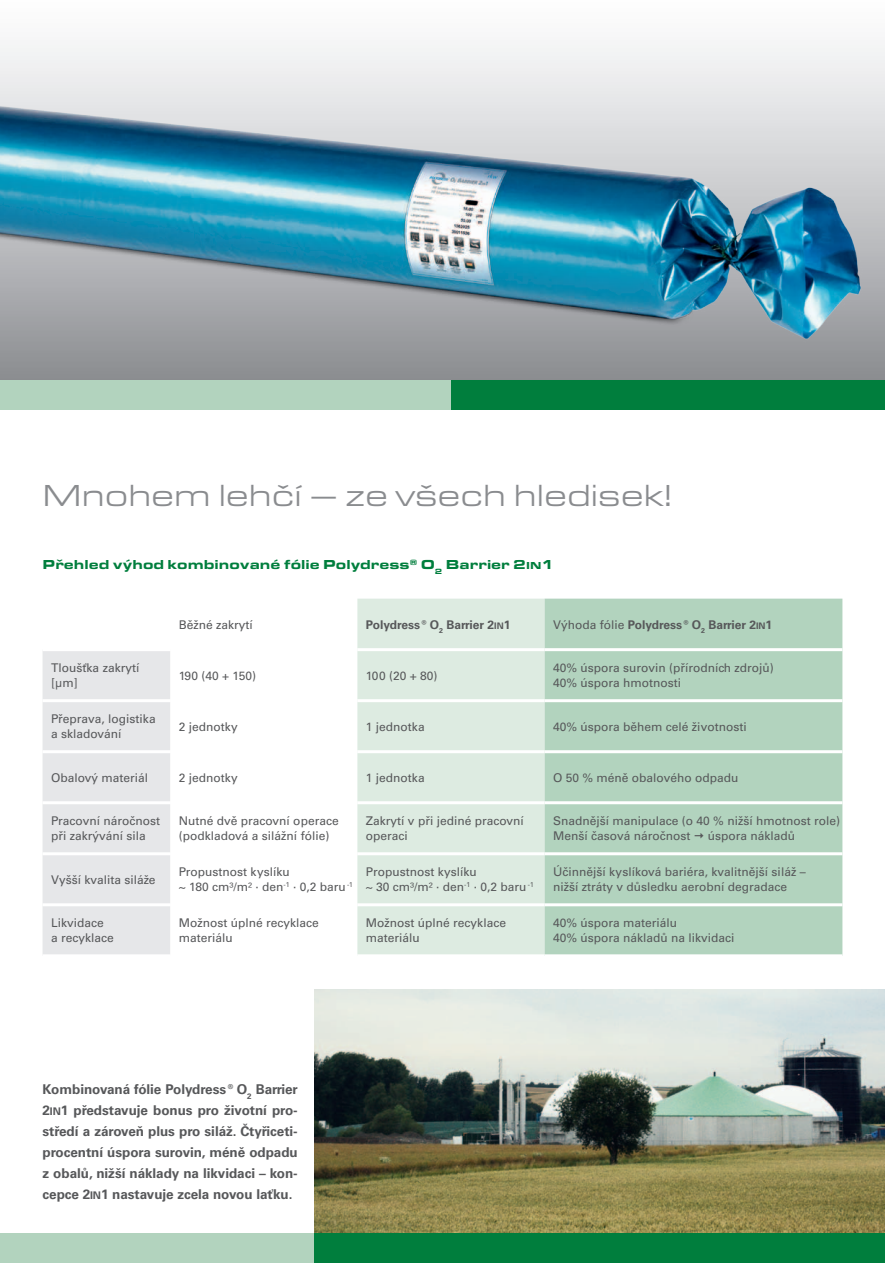
<style>
.page{position:relative;width:885px;height:1263px;background:#fff}
.page>*{position:absolute;margin:0;border:0;box-sizing:border-box;transform-origin:0 0}
.t1{font:expanded 31.5px "Eurostile TCE";color:#8a8c8f}
.t2{font:700 13.5px/21px "Univers CE";letter-spacing:-.005em;color:#57585a;text-align:justify}
.t3{font:900 expanded 13.5px "Eurostile TCE";color:#007e3d}
.t4{font:500 12px/15px "Univers CE";color:#57585a}
.t5{font:700 12px "Univers CE";color:#57585a}
.s1{font-size:10.5px}
.s2{font-size:9px}
.s3{font-weight:500}
</style>
<div class="page">
<img style="left:315px;top:989px;width:569px;height:244px">
<div style="left:0;top:1233px;width:884px;height:30px;background:#b2d3be"></div>
<div style="left:315px;top:1233px;width:569px;height:30px;background:#007e3d"></div>
<div style="left:0;top:380px;width:884px;height:30px;background:#b2d3be"></div>
<img style="left:0;top:45px;width:882px;height:335px">
<div style="left:357px;top:599px;width:187px;height:355px;background:#ddebe1"></div>
<div style="left:544px;top:599px;width:298px;height:355px;background:#b2d3be"></div>
<div style="left:43px;top:651px;width:127px;height:303px;background:#e6e7e9"></div>
<hr style="left:43px;top:852px;width:127px;height:3px;background:#fff">
<hr style="left:357px;top:852px;width:187px;height:3px;background:#fff">
<hr style="left:544px;top:852px;width:298px;height:3px;background:#fff">
<hr style="left:357px;top:648px;width:187px;height:3px;background:#fff">
<hr style="left:544px;top:648px;width:298px;height:3px;background:#fff">
<hr style="left:43px;top:699px;width:127px;height:3px;background:#fff">
<hr style="left:357px;top:699px;width:187px;height:3px;background:#fff">
<hr style="left:544px;top:699px;width:298px;height:3px;background:#fff">
<hr style="left:43px;top:750px;width:127px;height:3px;background:#fff">
<hr style="left:357px;top:750px;width:187px;height:3px;background:#fff">
<hr style="left:544px;top:750px;width:298px;height:3px;background:#fff">
<hr style="left:43px;top:801px;width:127px;height:3px;background:#fff">
<hr style="left:357px;top:801px;width:187px;height:3px;background:#fff">
<hr style="left:544px;top:801px;width:298px;height:3px;background:#fff">
<hr style="left:43px;top:903px;width:127px;height:3px;background:#fff">
<hr style="left:357px;top:903px;width:187px;height:3px;background:#fff">
<hr style="left:544px;top:903px;width:298px;height:3px;background:#fff">
<div style="left:451px;top:380px;width:433px;height:30px;background:#007e3d"></div>
<svg style="left:694px;top:833px;width:9px;height:6px"></svg>
<h1 class="t1" style="left:43px;top:479px;width:631px">Mnohem lehčí – ze všech hledisek!</h1>
<p class="t3" style="left:43px;top:557px;width:513px">Přehled výhod kombinované fólie Polydress<sup>®</sup> O<sub>2</sub> Barrier 2<span class="s1">IN</span>1</p>
<p class="t4" style="left:179px;top:617px;width:76px">Běžné zakrytí</p>
<p class="t5" style="left:366px;top:617px;width:146px">Polydress®O<sub>2</sub> Barrier 2<span class="s2">IN</span>1</p>
<p class="t5" style="left:553px;top:617px;width:221px"><span class="s3">Výhoda fólie</span> Polydress®O<sub>2</sub> Barrier 2<span class="s2">IN</span>1</p>
<p class="t4" style="left:51px;top:661px;width:90px">Tloušťka zakrytí [µm]</p>
<p class="t4" style="left:179px;top:668px;width:79px">190 (40 + 150)</p>
<p class="t4" style="left:366px;top:668px;width:73px">100 (20 + 80)</p>
<p class="t4" style="left:553px;top:661px;width:222px">40% úspora surovin (přírodních zdrojů)<br>40% úspora hmotnosti</p>
<p class="t4" style="left:51px;top:712px;width:106px">Přeprava, logistika a skladování</p>
<p class="t4" style="left:179px;top:719px;width:61px">2 jednotky</p>
<p class="t4" style="left:366px;top:719px;width:60px">1 jednotka</p>
<p class="t4" style="left:553px;top:719px;width:195px">40% úspora během celé životnosti</p>
<p class="t4" style="left:51px;top:770px;width:99px">Obalový materiál</p>
<p class="t4" style="left:179px;top:770px;width:61px">2 jednotky</p>
<p class="t4" style="left:366px;top:770px;width:60px">1 jednotka</p>
<p class="t4" style="left:553px;top:770px;width:187px">O 50 % méně obalového odpadu</p>
<p class="t4" style="left:51px;top:814px;width:110px">Pracovní náročnost při zakrývání sila</p>
<p class="t4" style="left:179px;top:814px;width:161px">Nutné dvě pracovní operace (podkladová a silážní fólie)</p>
<p class="t4" style="left:366px;top:814px;width:159px">Zakrytí v při jediné pracovní operaci</p>
<p class="t4" style="left:553px;top:814px;width:288px">Snadnější manipulace (o 40 % nižší hmotnost role)<br>Menší časová náročnost</p>
<p class="t4" style="left:707px;top:829px;width:89px">úspora nákladů</p>
<p class="t4" style="left:51px;top:872px;width:106px">Vyšší kvalita siláže</p>
<p class="t4" style="left:179px;top:865px;width:176px">Propustnost kyslíku<br>~ 180 cm³/m² · den<sup>-1</sup> · 0,2 baru <sup>-1</sup></p>
<p class="t4" style="left:366px;top:865px;width:169px">Propustnost kyslíku<br>~ 30 cm³/m² · den<sup>-1</sup> · 0,2 baru <sup>-1</sup></p>
<p class="t4" style="left:553px;top:865px;width:254px">Účinnější kyslíková bariéra, kvalitnější siláž – nižší ztráty v důsledku aerobní degradace</p>
<p class="t4" style="left:51px;top:916px;width:64px">Likvidace<br>a recyklace</p>
<p class="t4" style="left:179px;top:916px;width:142px">Možnost úplné recyklace materiálu</p>
<p class="t4" style="left:366px;top:916px;width:142px">Možnost úplné recyklace materiálu</p>
<p class="t4" style="left:553px;top:916px;width:183px">40% úspora materiálu<br>40% úspora nákladů na likvidaci</p>
<p class="t2" style="left:43px;top:1079px;width:257px">Kombinovaná fólie Polydress®O<sub>2</sub> Barrier 2<span class="s1">IN</span>1 představuje bonus pro životní pro&shy;středí a zároveň plus pro siláž. Čtyřiceti&shy;procentní úspora surovin, méně odpadu z obalů, nižší náklady na likvidaci – kon&shy;cepce 2<span class="s1">IN</span>1 nastavuje zcela novou laťku.</p>
</div>
